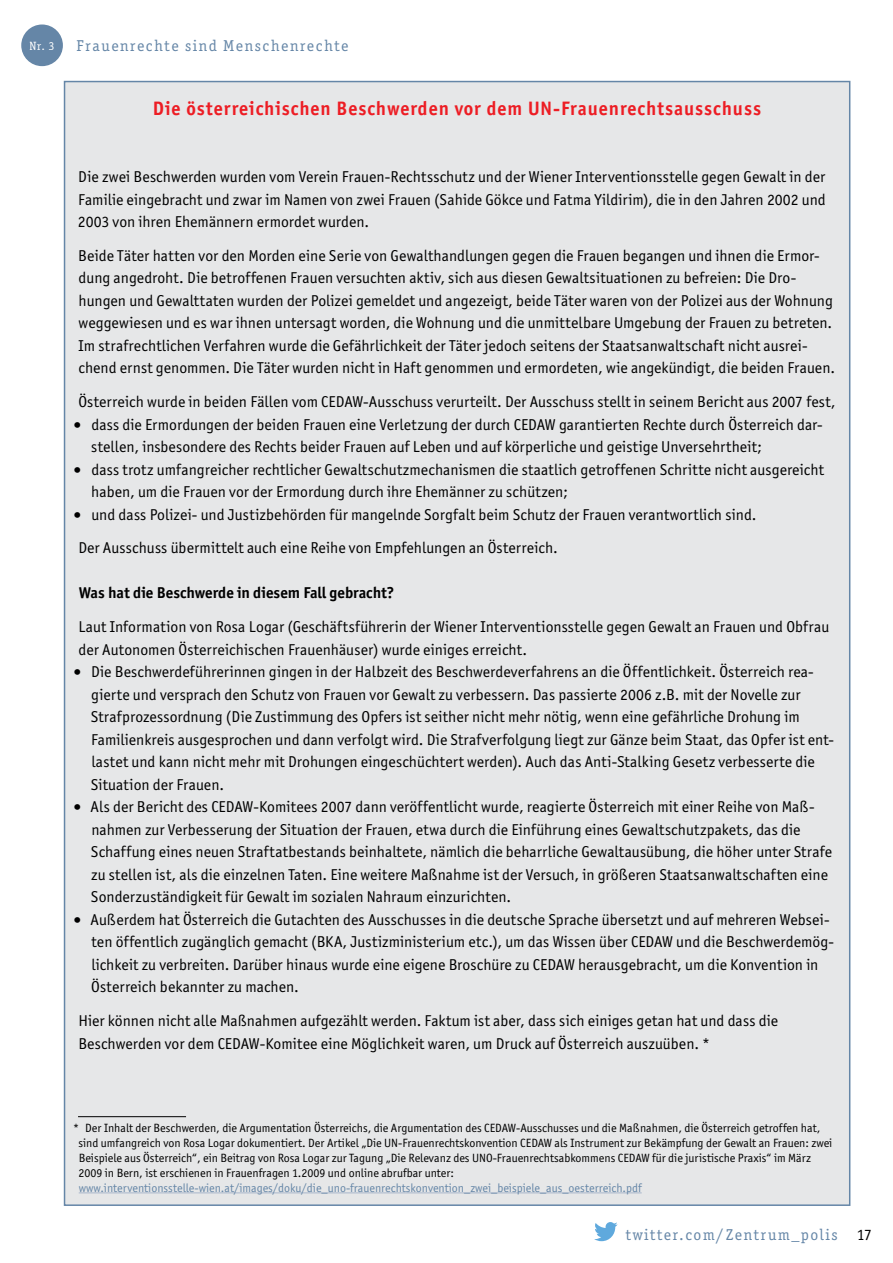
<style>
.page{position:relative;width:893px;height:1263px;background:#fff}
.page>*{position:absolute;margin:0;border:0;box-sizing:border-box;transform-origin:0 0}
.t1{font:700 19.5px "Officina San ITC";letter-spacing:.05em;color:#ed1d24}
.t2{font:15.75px/22.5px "Officina San ITC";letter-spacing:.005em;color:#000}
.t3{font:15.75px "Officina Ser ITC";letter-spacing:.1em;color:#6586a7}
.t4{font:700 15.75px "Officina San ITC";letter-spacing:-.005em;color:#000}
.t5{font:15.75px "Officina Ser ITC";color:#000}
.t6{font:12px/15px "Officina San ITC";color:#000}
.t7{font:12px "Officina San ITC";color:#6586a7}
.t8{font:12px "Officina Ser ITC";color:#fff}
.s1{font-family:"MS Reference Sans Serif";font-style:italic}
</style>
<div class="page">
<div style="left:63px;top:80px;width:788px;height:1126px;background:#e6e7e8"></div>
<div style="left:22px;top:25px;width:40px;height:40px;background:#6586a7;border-radius:50%"></div>
<div style="left:21px;top:25px;width:42px;height:41px;border:2px solid #6586a7;border-radius:50%"></div>
<svg style="left:594px;top:1222px;width:24px;height:19px"></svg>
<p class="t8" style="left:30px;top:39px;width:26px">Nr. 3</p>
<p class="t3" style="left:77px;top:37px;width:273px">Frauenrechte sind Menschenrechte</p>
<p class="t1" style="left:153px;top:96px;width:610px">Die österreichischen Beschwerden vor dem UN-Frauenrechtsausschuss</p>
<p class="t2" style="left:78px;top:165px;width:749px;text-align:justify">Die zwei Beschwerden wurden vom Verein Frauen-Rechtsschutz und der Wiener Interventionsstelle gegen Gewalt in der Familie eingebracht und zwar im Namen von zwei Frauen (Sahide Gökce und Fatma Yildirim), die in den Jahren 2002 und 2003 von ihren Ehemännern ermordet wurden.</p>
<p class="t2" style="left:78px;top:244px;width:758px">Beide Täter hatten vor den Morden eine Serie von Gewalthandlungen gegen die Frauen begangen und ihnen die Ermor&shy;dung angedroht. Die betroffenen Frauen versuchten aktiv, sich aus diesen Gewaltsituationen zu befreien: Die Dro&shy;hungen und Gewalttaten wurden der Polizei gemeldet und angezeigt, beide Täter waren von der Polizei aus der Wohnung weggewiesen und es war ihnen untersagt worden, die Wohnung und die unmittelbare Umgebung der Frauen zu betreten.<br>Im strafrechtlichen Verfahren wurde die Gefährlichkeit der Täter jedoch seitens der Staatsanwaltschaft nicht ausrei&shy;chend ernst genommen. Die Täter wurden nicht in Haft genommen und ermordeten, wie angekündigt, die beiden Frauen.</p>
<p class="t2" style="left:78px;top:390px;width:759px">Österreich wurde in beiden Fällen vom CEDAW-Ausschuss verurteilt. Der Ausschuss stellt in seinem Bericht aus 2007 fest,</p>
<p class="t2" style="left:91px;top:413px;width:733px;text-indent:-18px"><span class="s1">•</span> dass die Ermordungen der beiden Frauen eine Verletzung der durch CEDAW garantierten Rechte durch Österreich dar&shy;stellen, insbesondere des Rechts beider Frauen auf Leben und auf körperliche und geistige Unversehrtheit;</p>
<p class="t2" style="left:91px;top:458px;width:734px;text-indent:-18px"><span class="s1">•</span> dass trotz umfangreicher rechtlicher Gewaltschutzmechanismen die staatlich getroffenen Schritte nicht ausgereicht haben, um die Frauen vor der Ermordung durch ihre Ehemänner zu schützen;</p>
<p class="t2" style="left:78px;top:497px;width:680px;line-height:33.8px;text-indent:-6px"><span class="s1">•</span> und dass Polizei- und Justizbehörden für mangelnde Sorgfalt beim Schutz der Frauen verantwortlich sind.<br>Der Ausschuss übermittelt auch eine Reihe von Empfehlungen an Österreich.</p>
<p class="t4" style="left:79px;top:583px;width:317px">Was hat die Beschwerde in diesem Fall gebracht?</p>
<p class="t2" style="left:78px;top:615px;width:752px">Laut Information von Rosa Logar (Geschäftsführerin der Wiener Interventionsstelle gegen Gewalt an Frauen und Obfrau der Autonomen Österreichischen Frauenhäuser) wurde einiges erreicht.</p>
<p class="t2" style="left:91px;top:661px;width:744px;text-indent:-18px"><span class="s1">•</span> Die Beschwerdeführerinnen gingen in der Halbzeit des Beschwerdeverfahrens an die Öffentlichkeit. Österreich rea&shy;gierte und versprach den Schutz von Frauen vor Gewalt zu verbessern. Das passierte 2006 z.B. mit der Novelle zur Strafprozessordnung (Die Zustimmung des Opfers ist seither nicht mehr nötig, wenn eine gefährliche Drohung im Familienkreis ausgesprochen und dann verfolgt wird. Die Strafverfolgung liegt zur Gänze beim Staat, das Opfer ist ent&shy;lastet und kann nicht mehr mit Drohungen eingeschüchtert werden). Auch das Anti-Stalking Gesetz verbesserte die Situation der Frauen.</p>
<p class="t2" style="left:91px;top:796px;width:743px;text-indent:-18px"><span class="s1">•</span> Als der Bericht des CEDAW-Komitees 2007 dann veröffentlicht wurde, reagierte Österreich mit einer Reihe von Maß&shy;nahmen zur Verbesserung der Situation der Frauen, etwa durch die Einführung eines Gewaltschutzpakets, das die Schaffung eines neuen Straftatbestands beinhaltete, nämlich die beharrliche Gewaltausübung, die höher unter Strafe zu stellen ist, als die einzelnen Taten. Eine weitere Maßnahme ist der Versuch, in größeren Staatsanwaltschaften eine Sonderzuständigkeit für Gewalt im sozialen Nahraum einzurichten.</p>
<p class="t2" style="left:91px;top:908px;width:744px;text-indent:-18px"><span class="s1">•</span> Außerdem hat Österreich die Gutachten des Ausschusses in die deutsche Sprache übersetzt und auf mehreren Websei&shy;ten öffentlich zugänglich gemacht (BKA, Justizministerium etc.), um das Wissen über CEDAW und die Beschwerdemög&shy;lichkeit zu verbreiten. Darüber hinaus wurde eine eigene Broschüre zu CEDAW herausgebracht, um die Konvention in Österreich bekannter zu machen.</p>
<p class="t2" style="left:78px;top:1009px;width:701px">Hier können nicht alle Maßnahmen aufgezählt werden. Faktum ist aber, dass sich einiges getan hat und dass die<br>Beschwerden vor dem CEDAW-Komitee eine Möglichkeit waren, um Druck auf Österreich auszuüben. *</p>
<p class="t6" style="left:78px;top:1120px;width:755px;text-indent:-5px">* Der Inhalt der Beschwerden, die Argumentation Österreichs, die Argumentation des CEDAW-Ausschusses und die Maßnahmen, die Österreich getroffen hat, sind umfangreich von Rosa Logar dokumentiert. Der Artikel „Die UN-Frauenrechtskonvention CEDAW als Instrument zur Bekämpfung der Gewalt an Frauen: zwei Beispiele aus Österreich“, ein Beitrag von Rosa Logar zur Tagung „Die Relevanz des UNO-Frauenrechtsabkommens CEDAW für die juristische Praxis“ im März 2009 in Bern, ist erschienen in Frauenfragen 1.2009 und online abrufbar unter:</p>
<p class="t7" style="left:79px;top:1181px;width:564px">www.interventionsstelle-wien.at/images/doku/die_uno-frauenrechtskonvention_zwei_beispiele_aus_oesterreich.pdf</p>
<p class="t3" style="left:626px;top:1225px;width:213px">twitter.com/Zentrum_polis</p>
<p class="t5" style="left:857px;top:1225px;width:17px">17</p>
</div>
